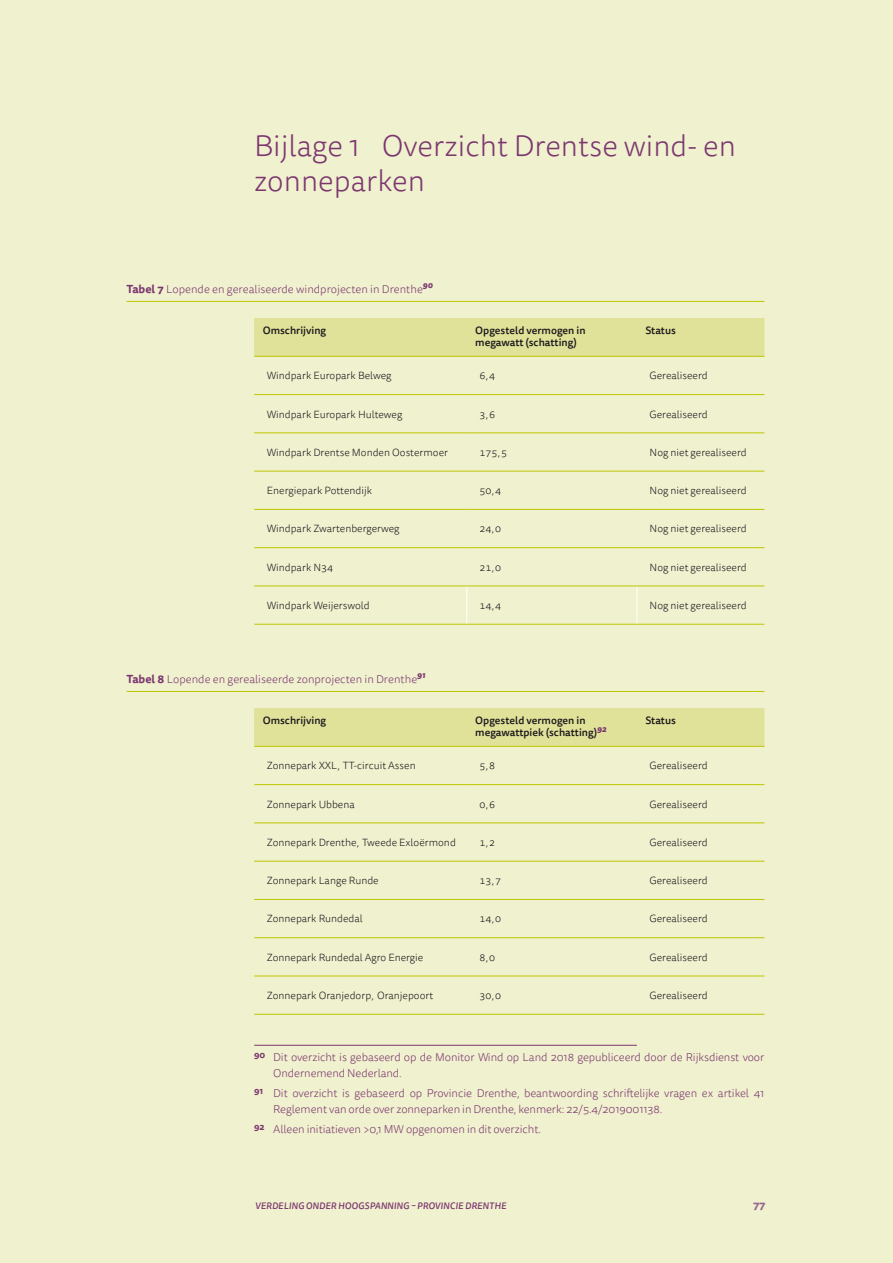
<style>
.page{position:relative;width:893px;height:1263px;background:#f0f1cf}
.page>*{position:absolute;margin:0;border:0;box-sizing:border-box;transform-origin:0 0}
.t1{font:300 30px/34.5px "Tisa Sans OT";color:#7c376f}
.t2{font:300 11.4px/15.9px "Tisa Sans OT";letter-spacing:-.01em;color:#7c376f}
.t3{font:700 11.4px "Tisa Sans OT";color:#97648f}
.t4{font:300 10.5px "Tisa Sans OT";color:#1a171c}
.t5{font:500 10.5px/12px "Tisa Sans OT";color:#1a171c}
.t6{font:italic 500 9.3px "Tisa Sans OT";letter-spacing:.01em;color:#7c376f}
.t7{font:italic 800 8.4px "Tisa Sans OT";color:#7c376f}
.s1{font-weight:700}
</style>
<div class="page">
<hr style="left:127px;top:301px;width:637px;height:1px;background:#bdc600">
<hr style="left:127px;top:691px;width:637px;height:1px;background:#bdc600">
<div style="left:254px;top:318px;width:510px;height:38px;background:#e0e299"></div>
<hr style="left:467px;top:586px;width:1px;height:38px;background:#fff">
<hr style="left:254px;top:356px;width:213px;height:1px;background:#bdc600">
<hr style="left:467px;top:356px;width:170px;height:1px;background:#bdc600">
<hr style="left:637px;top:356px;width:127px;height:1px;background:#bdc600">
<hr style="left:254px;top:394px;width:213px;height:1px;background:#bdc600">
<hr style="left:467px;top:394px;width:170px;height:1px;background:#bdc600">
<hr style="left:637px;top:394px;width:127px;height:1px;background:#bdc600">
<hr style="left:254px;top:433px;width:213px;height:1px;background:#bdc600">
<hr style="left:467px;top:433px;width:170px;height:1px;background:#bdc600">
<hr style="left:637px;top:433px;width:127px;height:1px;background:#bdc600">
<hr style="left:254px;top:471px;width:213px;height:1px;background:#bdc600">
<hr style="left:467px;top:471px;width:170px;height:1px;background:#bdc600">
<hr style="left:637px;top:471px;width:127px;height:1px;background:#bdc600">
<hr style="left:254px;top:509px;width:213px;height:1px;background:#bdc600">
<hr style="left:467px;top:509px;width:170px;height:1px;background:#bdc600">
<hr style="left:637px;top:509px;width:127px;height:1px;background:#bdc600">
<hr style="left:254px;top:547px;width:213px;height:1px;background:#bdc600">
<hr style="left:467px;top:547px;width:170px;height:1px;background:#bdc600">
<hr style="left:637px;top:547px;width:127px;height:1px;background:#bdc600">
<hr style="left:637px;top:586px;width:1px;height:38px;background:#fff">
<hr style="left:254px;top:586px;width:213px;height:1px;background:#bdc600">
<hr style="left:467px;top:586px;width:170px;height:1px;background:#bdc600">
<hr style="left:637px;top:586px;width:127px;height:1px;background:#bdc600">
<hr style="left:254px;top:624px;width:213px;height:1px;background:#bdc600">
<hr style="left:467px;top:624px;width:170px;height:1px;background:#bdc600">
<hr style="left:637px;top:624px;width:127px;height:1px;background:#bdc600">
<div style="left:254px;top:708px;width:510px;height:38px;background:#e0e299"></div>
<hr style="left:254px;top:746px;width:213px;height:1px;background:#bdc600">
<hr style="left:467px;top:746px;width:170px;height:1px;background:#bdc600">
<hr style="left:637px;top:746px;width:127px;height:1px;background:#bdc600">
<hr style="left:254px;top:784px;width:213px;height:1px;background:#bdc600">
<hr style="left:467px;top:784px;width:170px;height:1px;background:#bdc600">
<hr style="left:637px;top:784px;width:127px;height:1px;background:#bdc600">
<hr style="left:254px;top:823px;width:213px;height:1px;background:#bdc600">
<hr style="left:467px;top:823px;width:170px;height:1px;background:#bdc600">
<hr style="left:637px;top:823px;width:127px;height:1px;background:#bdc600">
<hr style="left:254px;top:861px;width:213px;height:1px;background:#bdc600">
<hr style="left:467px;top:861px;width:170px;height:1px;background:#bdc600">
<hr style="left:637px;top:861px;width:127px;height:1px;background:#bdc600">
<hr style="left:254px;top:899px;width:213px;height:1px;background:#bdc600">
<hr style="left:467px;top:899px;width:170px;height:1px;background:#bdc600">
<hr style="left:637px;top:899px;width:127px;height:1px;background:#bdc600">
<hr style="left:254px;top:937px;width:213px;height:1px;background:#bdc600">
<hr style="left:467px;top:937px;width:170px;height:1px;background:#bdc600">
<hr style="left:637px;top:937px;width:127px;height:1px;background:#bdc600">
<hr style="left:254px;top:976px;width:213px;height:1px;background:#bdc600">
<hr style="left:467px;top:976px;width:170px;height:1px;background:#bdc600">
<hr style="left:637px;top:976px;width:127px;height:1px;background:#bdc600">
<hr style="left:254px;top:1014px;width:213px;height:1px;background:#bdc600">
<hr style="left:467px;top:1014px;width:170px;height:1px;background:#bdc600">
<hr style="left:637px;top:1014px;width:127px;height:1px;background:#bdc600">
<hr style="left:254px;top:1045px;width:383px;height:1px;background:#7c376f">
<h1 class="t1" style="left:254px;top:130px;width:483px">Bijlage 1 Overzicht Drentse wind- en zonneparken</h1>
<p class="t2" style="left:127px;top:281px;width:308px"><span class="s1">Tabel 7</span> Lopende en gerealiseerde windprojecten in Drenthe<sup>90</sup></p>
<p class="t5" style="left:263px;top:325px;width:65px">Omschrijving</p>
<p class="t5" style="left:475px;top:325px;width:112px">Opgesteld vermogen in megawatt (schatting)</p>
<p class="t5" style="left:645px;top:325px;width:32px">Status</p>
<p class="t4" style="left:267px;top:369px;width:126px">Windpark Europark Belweg</p>
<p class="t4" style="left:480px;top:369px;width:17px">6,4</p>
<p class="t4" style="left:650px;top:369px;width:60px">Gerealiseerd</p>
<p class="t4" style="left:267px;top:408px;width:137px">Windpark Europark Hulteweg</p>
<p class="t4" style="left:480px;top:408px;width:17px">3,6</p>
<p class="t4" style="left:650px;top:408px;width:60px">Gerealiseerd</p>
<p class="t4" style="left:267px;top:446px;width:183px">Windpark Drentse Monden Oostermoer</p>
<p class="t4" style="left:480px;top:446px;width:29px">175,5</p>
<p class="t4" style="left:650px;top:446px;width:99px">Nog niet gerealiseerd</p>
<p class="t4" style="left:267px;top:484px;width:107px">Energiepark Pottendijk</p>
<p class="t4" style="left:480px;top:484px;width:23px">50,4</p>
<p class="t4" style="left:650px;top:484px;width:99px">Nog niet gerealiseerd</p>
<p class="t4" style="left:267px;top:523px;width:134px">Windpark Zwartenbergerweg</p>
<p class="t4" style="left:480px;top:523px;width:23px">24,0</p>
<p class="t4" style="left:650px;top:523px;width:99px">Nog niet gerealiseerd</p>
<p class="t4" style="left:267px;top:561px;width:68px">Windpark N34</p>
<p class="t4" style="left:480px;top:561px;width:23px">21,0</p>
<p class="t4" style="left:650px;top:561px;width:99px">Nog niet gerealiseerd</p>
<p class="t4" style="left:267px;top:599px;width:104px">Windpark Weijerswold</p>
<p class="t4" style="left:480px;top:599px;width:23px">14,4</p>
<p class="t4" style="left:650px;top:599px;width:99px">Nog niet gerealiseerd</p>
<p class="t2" style="left:127px;top:671px;width:300px"><span class="s1">Tabel 8</span> Lopende en gerealiseerde zonprojecten in Drenthe<sup>91</sup></p>
<p class="t5" style="left:263px;top:715px;width:65px">Omschrijving</p>
<p class="t5" style="left:475px;top:715px;width:123px">Opgesteld vermogen in megawattpiek (schatting)</p>
<p class="t7" style="left:597px;top:723px;width:11px">92</p>
<p class="t5" style="left:645px;top:715px;width:32px">Status</p>
<p class="t4" style="left:267px;top:759px;width:150px">Zonnepark XXL, TT-circuit Assen</p>
<p class="t4" style="left:480px;top:759px;width:17px">5,8</p>
<p class="t4" style="left:650px;top:759px;width:60px">Gerealiseerd</p>
<p class="t4" style="left:267px;top:798px;width:89px">Zonnepark Ubbena</p>
<p class="t4" style="left:480px;top:798px;width:17px">0,6</p>
<p class="t4" style="left:650px;top:798px;width:60px">Gerealiseerd</p>
<p class="t4" style="left:267px;top:836px;width:190px">Zonnepark Drenthe, Tweede Exloërmond</p>
<p class="t4" style="left:480px;top:836px;width:17px">1,2</p>
<p class="t4" style="left:650px;top:836px;width:60px">Gerealiseerd</p>
<p class="t4" style="left:267px;top:874px;width:113px">Zonnepark Lange Runde</p>
<p class="t4" style="left:480px;top:874px;width:23px">13,7</p>
<p class="t4" style="left:650px;top:874px;width:60px">Gerealiseerd</p>
<p class="t4" style="left:267px;top:913px;width:97px">Zonnepark Rundedal</p>
<p class="t4" style="left:480px;top:913px;width:23px">14,0</p>
<p class="t4" style="left:650px;top:913px;width:60px">Gerealiseerd</p>
<p class="t4" style="left:267px;top:951px;width:158px">Zonnepark Rundedal Agro Energie</p>
<p class="t4" style="left:480px;top:951px;width:17px">8,0</p>
<p class="t4" style="left:650px;top:951px;width:60px">Gerealiseerd</p>
<p class="t4" style="left:267px;top:989px;width:168px">Zonnepark Oranjedorp, Oranjepoort</p>
<p class="t4" style="left:480px;top:989px;width:23px">30,0</p>
<p class="t4" style="left:650px;top:989px;width:60px">Gerealiseerd</p>
<p class="t2" style="left:273px;top:1050px;width:493px;text-indent:-19px"><sup>90</sup> Dit overzicht is gebaseerd op de Monitor Wind op Land 2018 gepubliceerd door de Rijksdienst voor<br>Ondernemend Nederland.</p>
<p class="t2" style="left:273px;top:1086px;width:493px;text-indent:-19px"><sup>91</sup> Dit overzicht is gebaseerd op Provincie Drenthe, beantwoording schriftelijke vragen ex artikel 41<br>Reglement van orde over zonneparken in Drenthe, kenmerk: 22/5.4/2019001138.</p>
<p class="t2" style="left:254px;top:1122px;width:288px"><sup>92</sup> Alleen initiatieven &gt;0,1 MW opgenomen in dit overzicht.</p>
<p class="t6" style="left:255px;top:1200px;width:253px">VERDELING ONDER HOOGSPANNING – PROVINCIE DRENTHE</p>
<p class="t3" style="left:753px;top:1198px;width:14px">77</p>
</div>
